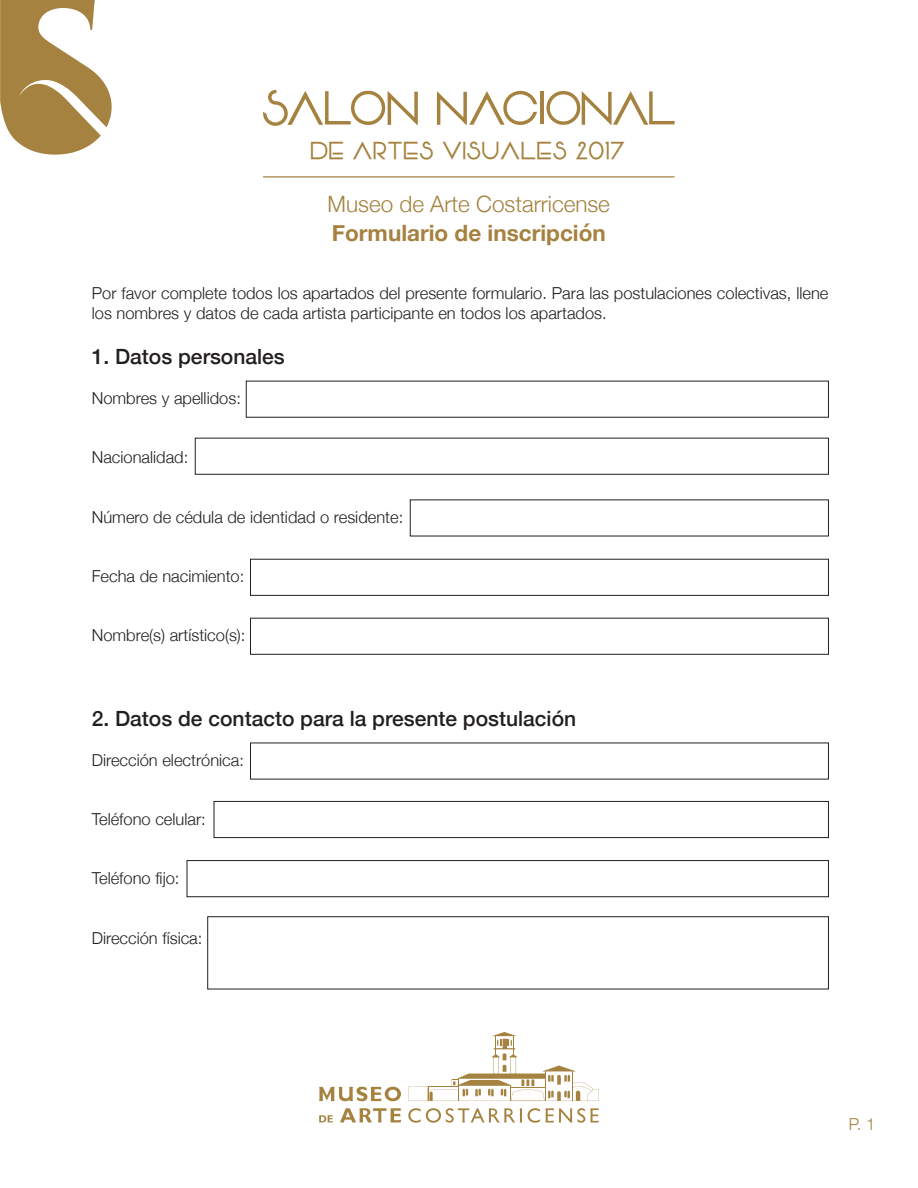
<style>
.page{position:relative;width:918px;height:1188px;background:#fff}
.page>*{position:absolute;margin:0;border:0;box-sizing:border-box;transform-origin:0 0}
.t1{font:700 24.15px "Vonique 64";letter-spacing:.065em;color:#a58240}
.t2{font:300 22.5px "Helvetica Neue";color:#a58240}
.t3{font:700 22.5px "Helvetica Neue";color:#a58240}
.t4{font:500 21px "Helvetica Neue";color:#231f20}
.t5{font:300 16.5px/19.8px "Helvetica Neue";color:#231f20}
.t6{font:300 16.5px "Helvetica Neue";color:#a58240}
</style>
<div class="page">
<svg style="left:319px;top:1087px;width:82px;height:14px"></svg>
<svg style="left:408px;top:1108px;width:114px;height:15px"></svg>
<svg style="left:528px;top:1108px;width:71px;height:15px"></svg>
<svg style="left:319px;top:1115px;width:14px;height:7px"></svg>
<svg style="left:340px;top:1108px;width:61px;height:14px"></svg>
<svg style="left:408px;top:1032px;width:191px;height:69px"></svg>
<svg style="left:0;top:0;width:112px;height:155px"></svg>
<svg style="left:263px;top:90px;width:155px;height:36px"></svg>
<svg style="left:437px;top:91px;width:100px;height:34px"></svg>
<hr style="left:541px;top:91px;width:3px;height:33px;background:#a58240">
<svg style="left:546px;top:91px;width:129px;height:34px"></svg>
<hr style="left:263px;top:176px;width:412px;height:2px;background:#a58240">
<div style="left:246px;top:381px;width:583px;height:37px;border:1px solid #231f20"></div>
<div style="left:250px;top:559px;width:579px;height:37px;border:1px solid #231f20"></div>
<div style="left:250px;top:618px;width:579px;height:37px;border:1px solid #231f20"></div>
<div style="left:214px;top:801px;width:615px;height:37px;border:1px solid #231f20"></div>
<div style="left:187px;top:860px;width:642px;height:37px;border:1px solid #231f20"></div>
<div style="left:207px;top:916px;width:622px;height:73px;border:1px solid #231f20"></div>
<div style="left:195px;top:438px;width:634px;height:37px;border:1px solid #231f20"></div>
<h1 class="t1" style="left:311px;top:136px;width:315px">DE ARTES VISUALES 2017</h1>
<h2 class="t2" style="left:328px;top:186px;width:284px">Museo de Arte Costarricense</h2>
<h2 class="t3" style="left:332px;top:215px;width:276px">Formulario de inscripción</h2>
<p class="t5" style="left:92px;top:282px;width:738px">Por favor complete todos los apartados del presente formulario. Para las postulaciones colectivas, llene los nombres y datos de cada artista participante en todos los apartados.</p>
<p class="t4" style="left:92px;top:340px;width:194px">1. Datos personales</p>
<p class="t5" style="left:92px;top:387px;width:151px">Nombres y apellidos:</p>
<p class="t5" style="left:92px;top:446px;width:98px">Nacionalidad:</p>
<p class="t5" style="left:92px;top:506px;width:313px">Número de cédula de identidad o residente:</p>
<p class="t5" style="left:92px;top:565px;width:154px">Fecha de nacimiento:</p>
<p class="t5" style="left:92px;top:624px;width:155px">Nombre(s) artístico(s):</p>
<p class="t4" style="left:92px;top:702px;width:486px">2. Datos de contacto para la presente postulación</p>
<p class="t5" style="left:92px;top:749px;width:154px">Dirección electrónica:</p>
<p class="t5" style="left:92px;top:808px;width:116px">Teléfono celular:</p>
<p class="t5" style="left:92px;top:867px;width:89px">Teléfono fijo:</p>
<p class="t5" style="left:92px;top:927px;width:112px">Dirección física:</p>
<p class="t6" style="left:849px;top:1111px;width:28px">P. 1</p>
</div>
